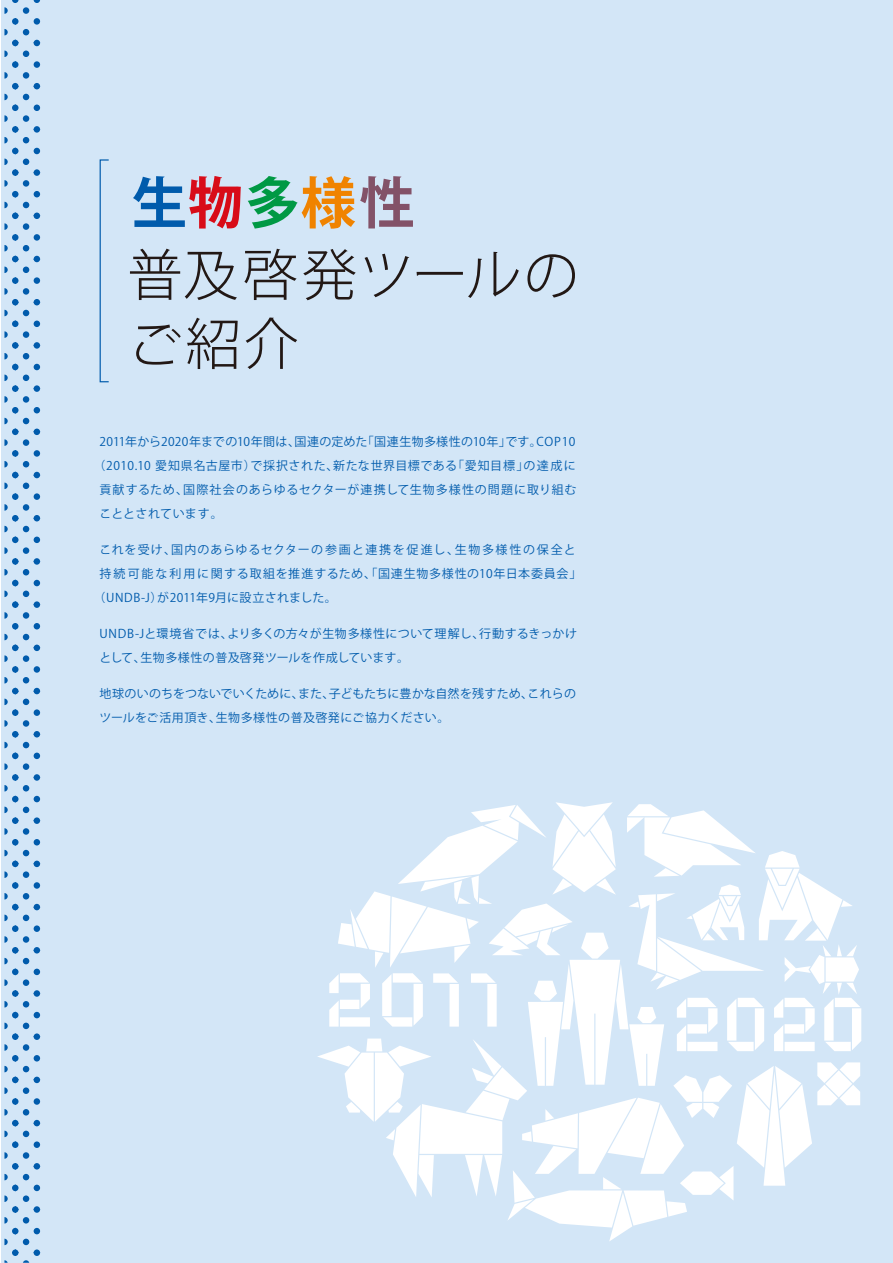
<style>
.page{position:relative;width:893px;height:1263px;background:#fff}
.page>*{position:absolute;margin:0;border:0;box-sizing:border-box;transform-origin:0 0}
.t1{font:300 55.5px/70.5px "Koz Go Pr 6 N";letter-spacing:.04em;color:#221815}
.t2{font:12px/24px "Koz Go Pr 6 N";letter-spacing:.04em;color:#005bac}
.t3{font:12px/24px "Koz Go Pr 6 N";letter-spacing:.01em;color:#005bac}
.t4{font:12px "Koz Go Pr 6 N";letter-spacing:.02em;color:#005bac}
.t5{font:12px "Koz Go Pr 6 N";letter-spacing:.07em;color:#005bac}
.t6{font:12px "Koz Go Pr 6 N";letter-spacing:.065em;color:#005bac}
.t7{font:12px "Koz Go Pr 6 N";letter-spacing:.1em;color:#005bac}
.t8{font:12px "Koz Go Pr 6 N";letter-spacing:.015em;color:#005bac}
.s1{font-weight:700;color:#005bac}
.s2{font-weight:700;color:#d80c18}
.s3{font-weight:700;color:#094}
.s4{font-weight:700;color:#f08300}
.s5{font-weight:700;color:#835268}
</style>
<div class="page">
<div style="left:1px;top:0;width:892px;height:1263px;background:#d3e6f7"></div>
<svg style="left:4px;top:0;width:37px;height:1263px"></svg>
<div style="left:100px;top:159px;width:9px;height:223px;border:1px solid #005bac"></div>
<svg style="left:317px;top:802px;width:544px;height:439px"></svg>
<h1 class="t1" style="left:127px;top:169px;width:453px"><span class="s1">生</span><span class="s2">物</span><span class="s3">多</span><span class="s4">様</span><span class="s5">性<br></span>普及啓発ツールのご紹介</h1>
<p class="t4" style="left:99px;top:435px;width:477px">2011年から2020年までの10年間は、国連の定めた「国連生物多様性の10年」です。COP10</p>
<p class="t2" style="left:93px;top:454px;width:484px">（2010.10 愛知県名古屋市）で採択された、新たな世界目標である「愛知目標」の達成に</p>
<p class="t6" style="left:99px;top:483px;width:478px">貢献するため、国際社会のあらゆるセクターが連携して生物多様性の問題に取り組む</p>
<p class="t8" style="left:99px;top:507px;width:125px">こととされています。</p>
<p class="t7" style="left:99px;top:543px;width:478px">これを受け、国内のあらゆるセクターの参画と連携を促進し、生物多様性の保全と</p>
<p class="t5" style="left:99px;top:567px;width:483px">持続可能な利用に関する取組を推進するため、「国連生物多様性の10年日本委員会」</p>
<p class="t2" style="left:93px;top:586px;width:245px">（UNDB-J）が2011年9月に設立されました。</p>
<p class="t2" style="left:99px;top:622px;width:479px">UNDB-Jと環境省では、より多くの方々が生物多様性について理解し、行動するきっかけとして、生物多様性の普及啓発ツールを作成しています。</p>
<p class="t3" style="left:99px;top:682px;width:478px">地球のいのちをつないでいくために、また、子どもたちに豊かな自然を残すため、これらのツールをご活用頂き、生物多様性の普及啓発にご協力ください。</p>
</div>
